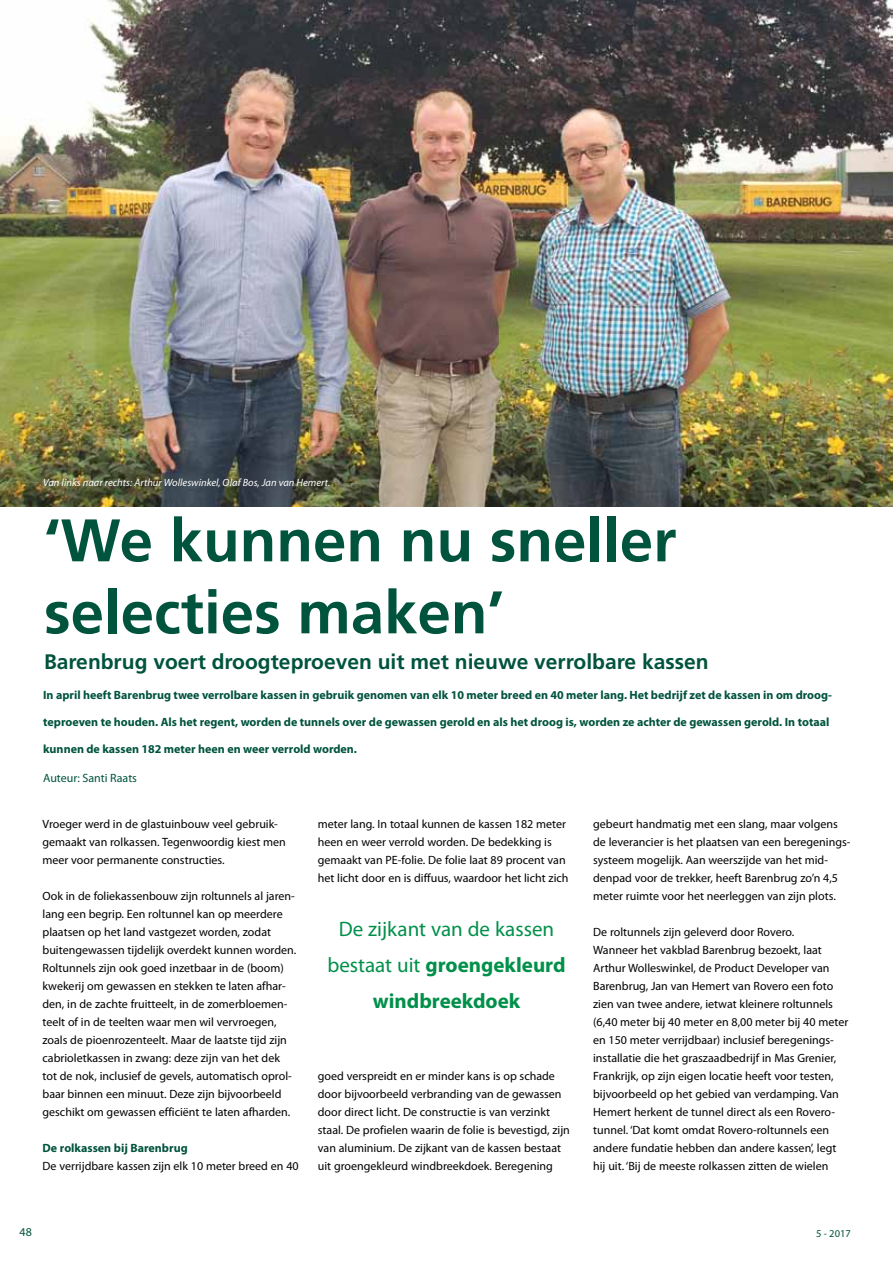
<style>
.page{position:relative;width:893px;height:1263px;background:#fff}
.page>*{position:absolute;margin:0;border:0;box-sizing:border-box;transform-origin:0 0}
.t1{font:700 60px/72px "Frutiger";color:#00533d}
.t2{font:700 21px "Frutiger";color:#00533d}
.t3{font:21px/36px "Myriad Pro";color:#00904a;text-align:center}
.t4{font:12px/18px "Myriad Pro";color:#000}
.t5{font:700 12px "Myriad Pro";color:#00533d}
.t6{font:12px "Myriad Pro";color:#00533d}
.t7{font:italic 10.5px "Myriad Pro";color:#fff}
.t8{font:10.5px "Myriad Pro";color:#00533d}
.s1{font-weight:700}
</style>
<div class="page">
<img style="left:0;top:0;width:893px;height:507px">
<p class="t7" style="left:43px;top:476px;width:289px">Van links naar rechts: Arthur Wolleswinkel, Olaf Bos, Jan van Hemert.</p>
<h1 class="t1" style="left:44px;top:504px;width:634px">‘We kunnen nu sneller selecties maken’</h1>
<h2 class="t2" style="left:44px;top:649px;width:666px">Barenbrug voert droogteproeven uit met nieuwe verrolbare kassen</h2>
<p class="t5" style="left:43px;top:687px;width:790px">In april heeft Barenbrug twee verrolbare kassen in gebruik genomen van elk 10 meter breed en 40 meter lang. Het bedrijf zet de kassen in om droog-</p>
<p class="t5" style="left:43px;top:714px;width:788px">teproeven te houden. Als het regent, worden de tunnels over de gewassen gerold en als het droog is, worden ze achter de gewassen gerold. In totaal</p>
<p class="t5" style="left:43px;top:741px;width:315px">kunnen de kassen 182 meter heen en weer verrold worden.</p>
<p class="t6" style="left:43px;top:771px;width:95px">Auteur: Santi Raats</p>
<p class="t4" style="left:43px;top:815px;width:245px">Vroeger werd in de glastuinbouw veel gebruik&shy;gemaakt van rolkassen. Tegenwoordig kiest men meer voor permanente constructies.</p>
<p class="t4" style="left:43px;top:887px;width:255px">Ook in de foliekassenbouw zijn roltunnels al jaren&shy;lang een begrip. Een roltunnel kan op meerdere plaatsen op het land vastgezet worden, zodat buitengewassen tijdelijk overdekt kunnen worden.<br>Roltunnels zijn ook goed inzetbaar in de (boom) kwekerij om gewassen en stekken te laten afhar&shy;den, in de zachte fruitteelt, in de zomerbloemen&shy;teelt of in de teelten waar men wil vervroegen, zoals de pioenrozenteelt. Maar de laatste tijd zijn cabrioletkassen in zwang: deze zijn van het dek tot de nok, inclusief de gevels, automatisch oprol&shy;baar binnen een minuut. Deze zijn bijvoorbeeld geschikt om gewassen efficiënt te laten afharden.</p>
<p class="t5" style="left:43px;top:1140px;width:147px">De rolkassen bij Barenbrug</p>
<p class="t4" style="left:43px;top:1157px;width:258px">De verrijdbare kassen zijn elk 10 meter breed en 40</p>
<p class="t4" style="left:318px;top:815px;width:252px">meter lang. In totaal kunnen de kassen 182 meter heen en weer verrold worden. De bedekking is gemaakt van PE-folie. De folie laat 89 procent van het licht door en is diffuus, waardoor het licht zich</p>
<p class="t4" style="left:593px;top:815px;width:259px">gebeurt handmatig met een slang, maar volgens de leverancier is het plaatsen van een beregenings&shy;systeem mogelijk. Aan weerszijde van het mid&shy;denpad voor de trekker, heeft Barenbrug zo’n 4,5 meter ruimte voor het neerleggen van zijn plots.</p>
<p class="t4" style="left:593px;top:923px;width:257px">De roltunnels zijn geleverd door Rovero.<br>Wanneer het vakblad Barenbrug bezoekt, laat Arthur Wolleswinkel, de Product Developer van Barenbrug, Jan van Hemert van Rovero een foto zien van twee andere, ietwat kleinere roltunnels (6,40 meter bij 40 meter en 8,00 meter bij 40 meter en 150 meter verrijdbaar) inclusief beregenings&shy;installatie die het graszaadbedrijf in Mas Grenier, Frankrijk, op zijn eigen locatie heeft voor testen, bijvoorbeeld op het gebied van verdamping. Van Hemert herkent de tunnel direct als een Rovero&shy;tunnel. ‘Dat komt omdat Rovero-roltunnels een andere fundatie hebben dan andere kassen’, legt hij uit. ‘Bij de meeste rolkassen zitten de wielen</p>
<h2 class="t3" style="left:327px;top:911px;width:240px">De zijkant van de kassen bestaat uit <span class="s1">groengekleurd windbreekdoek</span></h2>
<p class="t4" style="left:318px;top:1067px;width:254px">goed verspreidt en er minder kans is op schade door bijvoorbeeld verbranding van de gewassen door direct licht. De constructie is van verzinkt staal. De profielen waarin de folie is bevestigd, zijn van aluminium. De zijkant van de kassen bestaat uit groengekleurd windbreekdoek. Beregening</p>
<p class="t6" style="left:20px;top:1224px;width:14px">48</p>
<p class="t8" style="left:816px;top:1227px;width:36px">5 - 2017</p>
</div>
